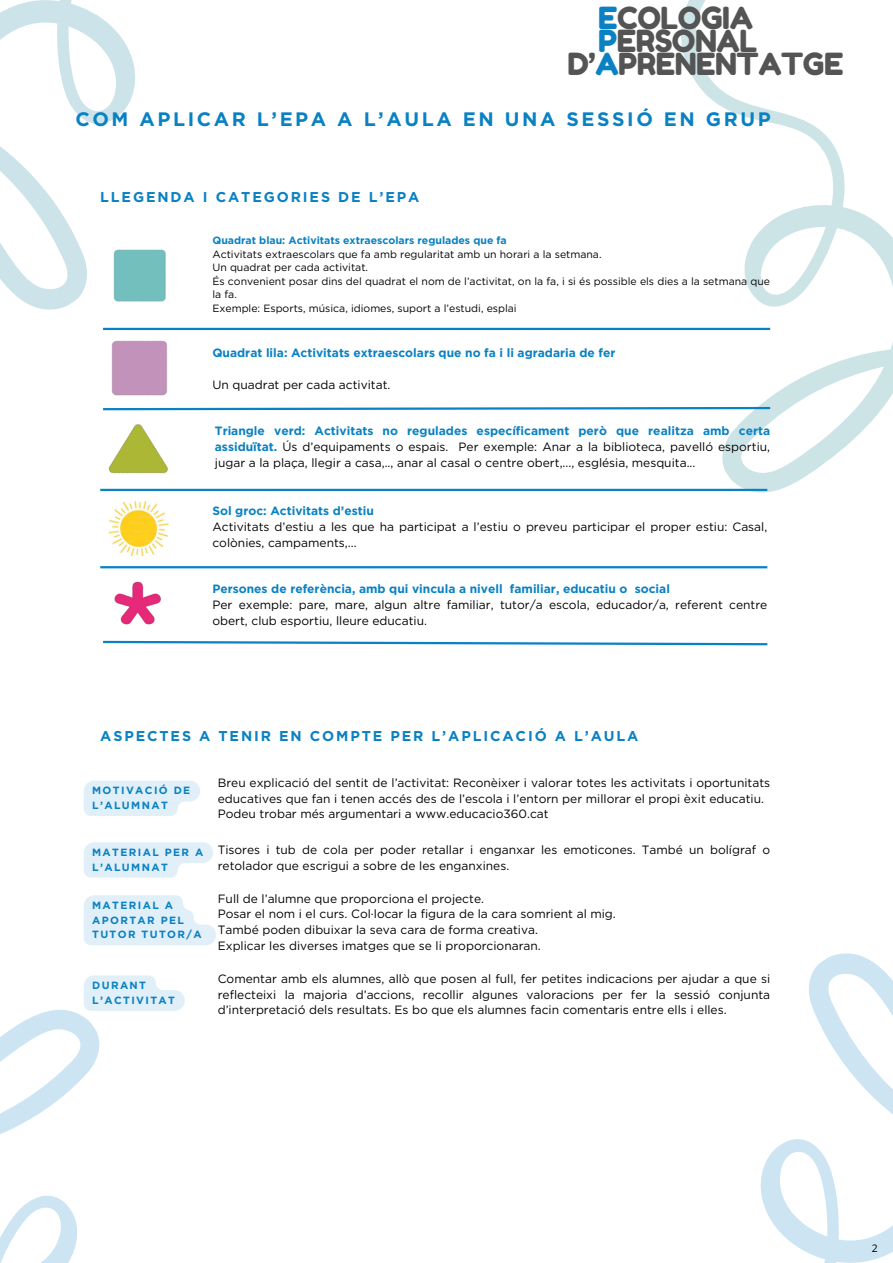
<style>
.page{position:relative;width:893px;height:1263px;background:#fff}
.page>*{position:absolute;margin:0;border:0;box-sizing:border-box;transform-origin:0 0}
.t1{font:30.45px "Fredoka One";letter-spacing:-.015em;color:#545454}
.t2{font:700 19.42px "Gotham";letter-spacing:.135em;color:#0981c3}
.t3{font:700 14.25px "Gotham";letter-spacing:.135em;color:#0981c3}
.t4{font:12px/15.8px "Gotham";color:#000}
.t5{font:700 12px "Gotham";color:#0981c3}
.t6{font:10.5px/13.5px "Gotham";color:#000}
.t7{font:700 10.5px/14.6px "Gotham";letter-spacing:.135em;color:#0981c3}
.t8{font:700 10.5px "Gotham";color:#0981c3}
.t9{font:10.5px "Open Sans";color:#000}
.s1{color:#0981c3}
.s2{font-weight:700;color:#0981c3}
</style>
<div class="page">
<svg style="left:0;top:0;width:433px;height:331px"></svg>
<svg style="left:484px;top:0;width:409px;height:493px"></svg>
<svg style="left:760px;top:953px;width:133px;height:310px"></svg>
<svg style="left:0;top:1009px;width:100px;height:254px"></svg>
<img style="left:111px;top:248px;width:57px;height:56px">
<img style="left:111px;top:340px;width:57px;height:56px">
<img style="left:108px;top:424px;width:60px;height:50px">
<hr style="left:103px;top:328px;width:667px;height:2px;background:#0981c3">
<svg style="left:103px;top:406px;width:669px;height:5px"></svg>
<hr style="left:100px;top:489px;width:667px;height:2px;background:#0981c3">
<img style="left:108px;top:501px;width:60px;height:54px">
<img style="left:114px;top:581px;width:47px;height:44px">
<svg style="left:103px;top:640px;width:665px;height:6px"></svg>
<hr style="left:100px;top:566px;width:667px;height:2px;background:#0981c3">
<svg style="left:84px;top:781px;width:116px;height:35px;background:#e3f0f8"></svg>
<svg style="left:84px;top:842px;width:129px;height:36px;background:#e4f1f8"></svg>
<svg style="left:84px;top:895px;width:132px;height:50px;background:#e4f1f8"></svg>
<svg style="left:84px;top:975px;width:101px;height:36px;background:#e4f1f9"></svg>
<h5 class="t1" style="left:598px;top:0;width:156px"><span class="s1">E</span>COLOGIA</h5>
<h5 class="t1" style="left:598px;top:23px;width:161px"><span class="s1">P</span>ERSONAL</h5>
<h1 class="t1" style="left:567px;top:45px;width:277px">D’<span class="s1">A</span>PRENENTATGE</h1>
<p class="t2" style="left:75px;top:108px;width:697px">COM APLICAR L’EPA A L’AULA EN UNA SESSIÓ EN GRUP</p>
<p class="t3" style="left:100px;top:188px;width:321px">LLEGENDA I CATEGORIES DE L’EPA</p>
<p class="t8" style="left:212px;top:234px;width:296px">Quadrat blau: Activitats extraescolars regulades que fa</p>
<p class="t6" style="left:212px;top:247px;width:391px">Activitats extraescolars que fa amb regularitat amb un horari a la setmana.</p>
<p class="t6" style="left:212px;top:260px;width:157px">Un quadrat per cada activitat.</p>
<h1 class="t6" style="left:212px;top:274px;width:559px">És convenient posar dins del quadrat el nom de l’activitat, on la fa, i si és possible els dies a la setmana que la fa.</h1>
<h2 class="t6" style="left:212px;top:301px;width:306px">Exemple: Esports, música, idiomes, suport a l’estudi, esplai</h2>
<p class="t5" style="left:212px;top:345px;width:404px">Quadrat lila: Activitats extraescolars que no fa i li agradaria de fer</p>
<p class="t4" style="left:212px;top:376px;width:180px">Un quadrat per cada activitat.</p>
<h4 class="t4" style="left:215px;top:423px;width:557px;text-align:justify"><span class="s2">Triangle verd: Activitats no regulades específicament però que realitza amb certa assiduïtat.</span> Ús d’equipaments o espais. Per exemple: Anar a la biblioteca, pavelló esportiu, jugar a la plaça, llegir a casa,.., anar al casal o centre obert,..., església, mesquita...</h4>
<p class="t4" style="left:212px;top:503px;width:556px"><span class="s2">Sol groc: Activitats d’estiu<br></span>Activitats d’estiu a les que ha participat a l’estiu o preveu participar el proper estiu: Casal, colònies, campaments,...</p>
<h5 class="t4" style="left:212px;top:581px;width:556px"><span class="s2">Persones de referència, amb qui vincula a nivell familiar, educatiu o social<br></span>Per exemple: pare, mare, algun altre familiar, tutor/a escola, educador/a, referent centre obert, club esportiu, lleure educatiu.</h5>
<p class="t3" style="left:100px;top:727px;width:540px">ASPECTES A TENIR EN COMPTE PER L’APLICACIÓ A L’AULA</p>
<h5 class="t4" style="left:218px;top:775px;width:554px">Breu explicació del sentit de l’activitat: Reconèixer i valorar totes les activitats i oportunitats educatives que fan i tenen accés des de l’escola i l’entorn per millorar el propi èxit educatiu.<br>Podeu trobar més argumentari a www.educacio360.cat</h5>
<h3 class="t7" style="left:92px;top:783px;width:100px">MOTIVACIÓ DE<br>L’ALUMNAT</h3>
<h6 class="t7" style="left:92px;top:845px;width:113px">MATERIAL PER A<br>L’ALUMNAT</h6>
<h5 class="t7" style="left:92px;top:898px;width:111px">MATERIAL A<br>APORTAR PEL<br>TUTOR TUTOR/A</h5>
<h6 class="t7" style="left:92px;top:978px;width:84px">DURANT<br>L’ACTIVITAT</h6>
<h6 class="t4" style="left:218px;top:842px;width:554px">Tisores i tub de cola per poder retallar i enganxar les emoticones. També un bolígraf o retolador que escrigui a sobre de les enganxines.</h6>
<h5 class="t4" style="left:218px;top:890px;width:399px">Full de l’alumne que proporciona el projecte.<br>Posar el nom i el curs. Col·locar la figura de la cara somrient al mig.<br>També poden dibuixar la seva cara de forma creativa.</h5>
<p class="t4" style="left:218px;top:938px;width:325px">Explicar les diverses imatges que se li proporcionaran.</p>
<p class="t4" style="left:218px;top:970px;width:554px;text-align:justify">Comentar amb els alumnes, allò que posen al full, fer petites indicacions per ajudar a que si reflecteixi la majoria d’accions, recollir algunes valoracions per fer la sessió conjunta d’interpretació dels resultats. Es bo que els alumnes facin comentaris entre ells i elles.</p>
<p class="t9" style="left:871px;top:1241px;width:7px">2</p>
</div>
